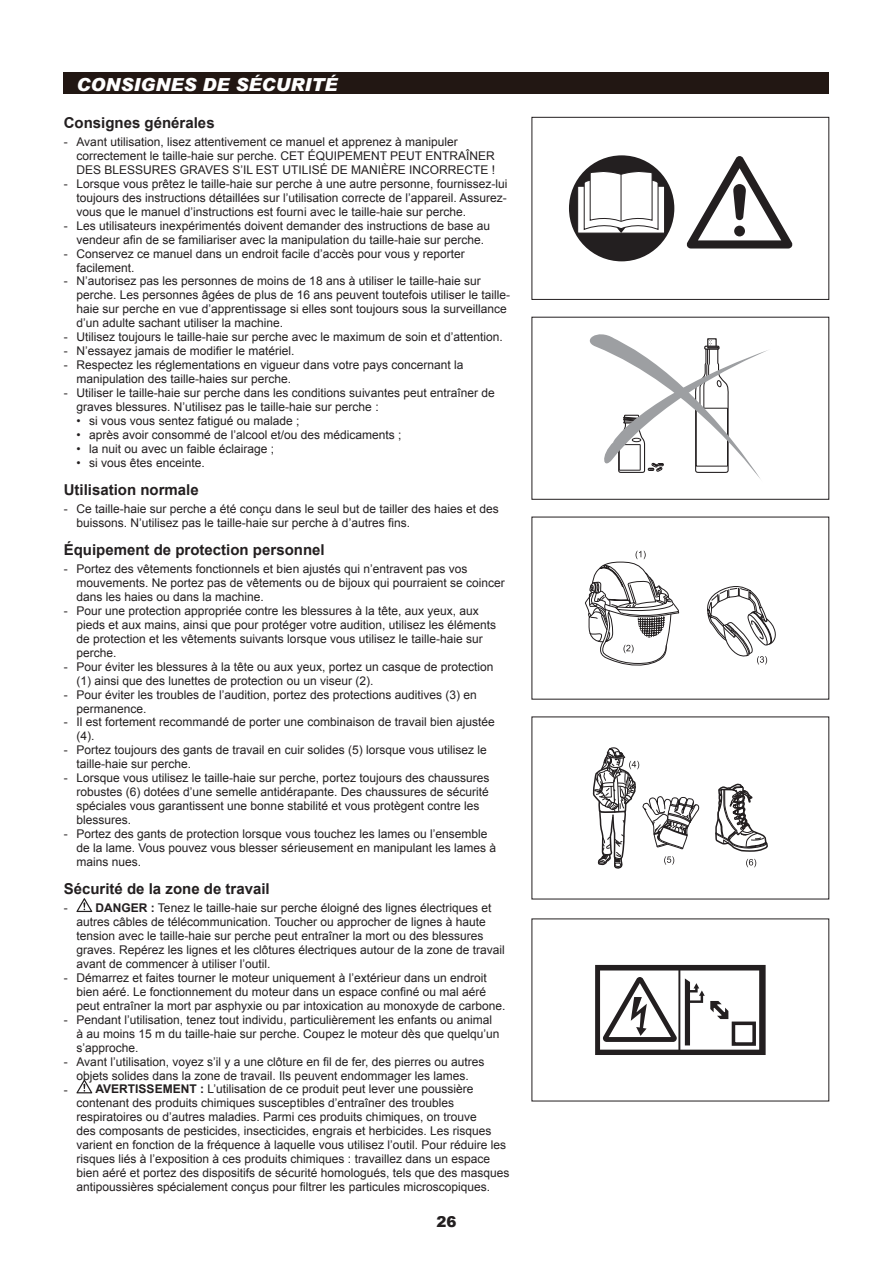
<style>
.page{position:relative;width:893px;height:1263px;background:#fff}
.page>*{position:absolute;margin:0;border:0;box-sizing:border-box;transform-origin:0 0}
.t1{font:italic 900 18px "Arial";color:#fff}
.t2{font:700 15px "Arial";color:#231f20}
.t3{font:900 15px "Arial";color:#231f20}
.t4{font:12px/14px "Arial";color:#231f20}
.s1{font-weight:700}
</style>
<div class="page">
<svg style="left:77px;top:898px;width:15px;height:14px"></svg>
<svg style="left:77px;top:1079px;width:15px;height:14px"></svg>
<svg style="left:687px;top:156px;width:105px;height:92px"></svg>
<div style="left:569px;top:155px;width:105px;height:106px;background:#231f20;border-radius:50%"></div>
<svg style="left:577px;top:169px;width:88px;height:64px"></svg>
<hr style="left:621px;top:174px;width:1px;height:47px;background:#231f20">
<div style="left:531px;top:117px;width:298px;height:183px;border:1px solid #231f20"></div>
<div style="left:64px;top:72px;width:765px;height:22px;background:#221713"></div>
<svg style="left:589px;top:334px;width:179px;height:144px"></svg>
<div style="left:531px;top:317px;width:298px;height:183px;border:1px solid #231f20"></div>
<svg style="left:585px;top:551px;width:95px;height:115px"></svg>
<svg style="left:707px;top:586px;width:69px;height:78px"></svg>
<svg style="left:715px;top:784px;width:53px;height:68px"></svg>
<svg style="left:592px;top:747px;width:108px;height:122px"></svg>
<svg style="left:746px;top:859px;width:10px;height:8px"></svg>
<svg style="left:595px;top:965px;width:171px;height:90px"></svg>
<h1 class="t1" style="left:77px;top:73px;width:262px">CONSIGNES DE SÉCURITÉ</h1>
<p class="t2" style="left:64px;top:112px;width:152px">Consignes générales</p>
<p class="t4" style="left:77px;top:135px;width:420px;text-indent:-13px">- Avant utilisation, lisez attentivement ce manuel et apprenez à manipuler correctement le taille-haie sur perche. CET ÉQUIPEMENT PEUT ENTRAÎNER<br>DES BLESSURES GRAVES S’IL EST UTILISÉ DE MANIÈRE INCORRECTE !</p>
<p class="t4" style="left:77px;top:177px;width:432px;text-align:justify;text-indent:-13px">- Lorsque vous prêtez le taille-haie sur perche à une autre personne, fournissez-lui toujours des instructions détaillées sur l’utilisation correcte de l’appareil. Assurez&shy;vous que le manuel d’instructions est fourni avec le taille-haie sur perche.</p>
<p class="t4" style="left:64px;top:219px;width:428px;text-align:center">- Les utilisateurs inexpérimentés doivent demander des instructions de base au vendeur afin de se familiariser avec la manipulation du taille-haie sur perche.</p>
<p class="t4" style="left:77px;top:246px;width:390px;text-indent:-13px">- Conservez ce manuel dans un endroit facile d’accès pour vous y reporter facilement.</p>
<p class="t4" style="left:77px;top:274px;width:435px;text-indent:-13px">- N’autorisez pas les personnes de moins de 18 ans à utiliser le taille-haie sur perche. Les personnes âgées de plus de 16 ans peuvent toutefois utiliser le taille&shy;haie sur perche en vue d’apprentissage si elles sont toujours sous la surveillance d’un adulte sachant utiliser la machine.</p>
<p class="t4" style="left:64px;top:330px;width:440px">- Utilisez toujours le taille-haie sur perche avec le maximum de soin et d’attention.</p>
<p class="t4" style="left:64px;top:344px;width:232px">- N’essayez jamais de modifier le matériel.</p>
<p class="t4" style="left:77px;top:358px;width:388px;text-indent:-13px">- Respectez les réglementations en vigueur dans votre pays concernant la manipulation des taille-haies sur perche.</p>
<p class="t4" style="left:77px;top:386px;width:420px;text-indent:-13px">- Utiliser le taille-haie sur perche dans les conditions suivantes peut entraîner de graves blessures. N’utilisez pas le taille-haie sur perche :</p>
<p class="t4" style="left:77px;top:414px;width:224px">• si vous vous sentez fatigué ou malade ;</p>
<p class="t4" style="left:77px;top:428px;width:326px">• après avoir consommé de l’alcool et/ou des médicaments ;</p>
<p class="t4" style="left:77px;top:442px;width:199px">• la nuit ou avec un faible éclairage ;</p>
<p class="t4" style="left:77px;top:456px;width:130px">• si vous êtes enceinte.</p>
<p class="t2" style="left:64px;top:479px;width:137px">Utilisation normale</p>
<p class="t4" style="left:77px;top:502px;width:424px;text-indent:-13px">- Ce taille-haie sur perche a été conçu dans le seul but de tailler des haies et des buissons. N’utilisez pas le taille-haie sur perche à d’autres fins.</p>
<p class="t2" style="left:64px;top:539px;width:262px">Équipement de protection personnel</p>
<p class="t4" style="left:77px;top:562px;width:430px;text-indent:-13px">- Portez des vêtements fonctionnels et bien ajustés qui n’entravent pas vos mouvements. Ne portez pas de vêtements ou de bijoux qui pourraient se coincer dans les haies ou dans la machine.</p>
<p class="t4" style="left:77px;top:604px;width:421px;text-indent:-13px">- Pour une protection appropriée contre les blessures à la tête, aux yeux, aux pieds et aux mains, ainsi que pour protéger votre audition, utilisez les éléments de protection et les vêtements suivants lorsque vous utilisez le taille-haie sur perche.</p>
<p class="t4" style="left:77px;top:660px;width:418px;text-indent:-13px">- Pour éviter les blessures à la tête ou aux yeux, portez un casque de protection (1) ainsi que des lunettes de protection ou un viseur (2).</p>
<p class="t4" style="left:77px;top:687px;width:402px;text-indent:-13px">- Pour éviter les troubles de l’audition, portez des protections auditives (3) en permanence.</p>
<p class="t4" style="left:77px;top:715px;width:420px;text-indent:-13px">- Il est fortement recommandé de porter une combinaison de travail bien ajustée (4).</p>
<p class="t4" style="left:77px;top:743px;width:412px;text-indent:-13px">- Portez toujours des gants de travail en cuir solides (5) lorsque vous utilisez le taille-haie sur perche.</p>
<p class="t4" style="left:77px;top:771px;width:414px;text-indent:-13px">- Lorsque vous utilisez le taille-haie sur perche, portez toujours des chaussures robustes (6) dotées d’une semelle antidérapante. Des chaussures de sécurité spéciales vous garantissent une bonne stabilité et vous protègent contre les blessures.</p>
<p class="t4" style="left:77px;top:827px;width:421px;text-indent:-13px">- Portez des gants de protection lorsque vous touchez les lames ou l’ensemble de la lame. Vous pouvez vous blesser sérieusement en manipulant les lames à mains nues.</p>
<p class="t2" style="left:64px;top:878px;width:207px">Sécurité de la zone de travail</p>
<p class="t4" style="left:77px;top:901px;width:430px;text-indent:-13px">- <span class="s1">DANGER :</span> Tenez le taille-haie sur perche éloigné des lignes électriques et autres câbles de télécommunication. Toucher ou approcher de lignes à haute tension avec le taille-haie sur perche peut entraîner la mort ou des blessures graves. Repérez les lignes et les clôtures électriques autour de la zone de travail avant de commencer à utiliser l’outil.</p>
<p class="t4" style="left:77px;top:971px;width:430px;text-indent:-13px">- Démarrez et faites tourner le moteur uniquement à l’extérieur dans un endroit bien aéré. Le fonctionnement du moteur dans un espace confiné ou mal aéré peut entraîner la mort par asphyxie ou par intoxication au monoxyde de carbone.</p>
<p class="t4" style="left:77px;top:1013px;width:424px;text-indent:-13px">- Pendant l’utilisation, tenez tout individu, particulièrement les enfants ou animal à au moins 15 m du taille-haie sur perche. Coupez le moteur dès que quelqu’un s’approche.</p>
<p class="t4" style="left:64px;top:1054px;width:422px;text-align:center">- Avant l’utilisation, voyez s’il y a une clôture en fil de fer, des pierres ou autres objets solides dans la zone de travail. Ils peuvent endommager les lames.</p>
<p class="t4" style="left:77px;top:1082px;width:434px;text-indent:-13px">- <span class="s1">AVERTISSEMENT :</span> L’utilisation de ce produit peut lever une poussière contenant des produits chimiques susceptibles d’entraîner des troubles respiratoires ou d’autres maladies. Parmi ces produits chimiques, on trouve<br>des composants de pesticides, insecticides, engrais et herbicides. Les risques varient en fonction de la fréquence à laquelle vous utilisez l’outil. Pour réduire les risques liés à l’exposition à ces produits chimiques : travaillez dans un espace bien aéré et portez des dispositifs de sécurité homologués, tels que des masques antipoussières spécialement conçus pour filtrer les particules microscopiques.</p>
<p class="t3" style="left:436px;top:1210px;width:22px">26</p>
</div>
